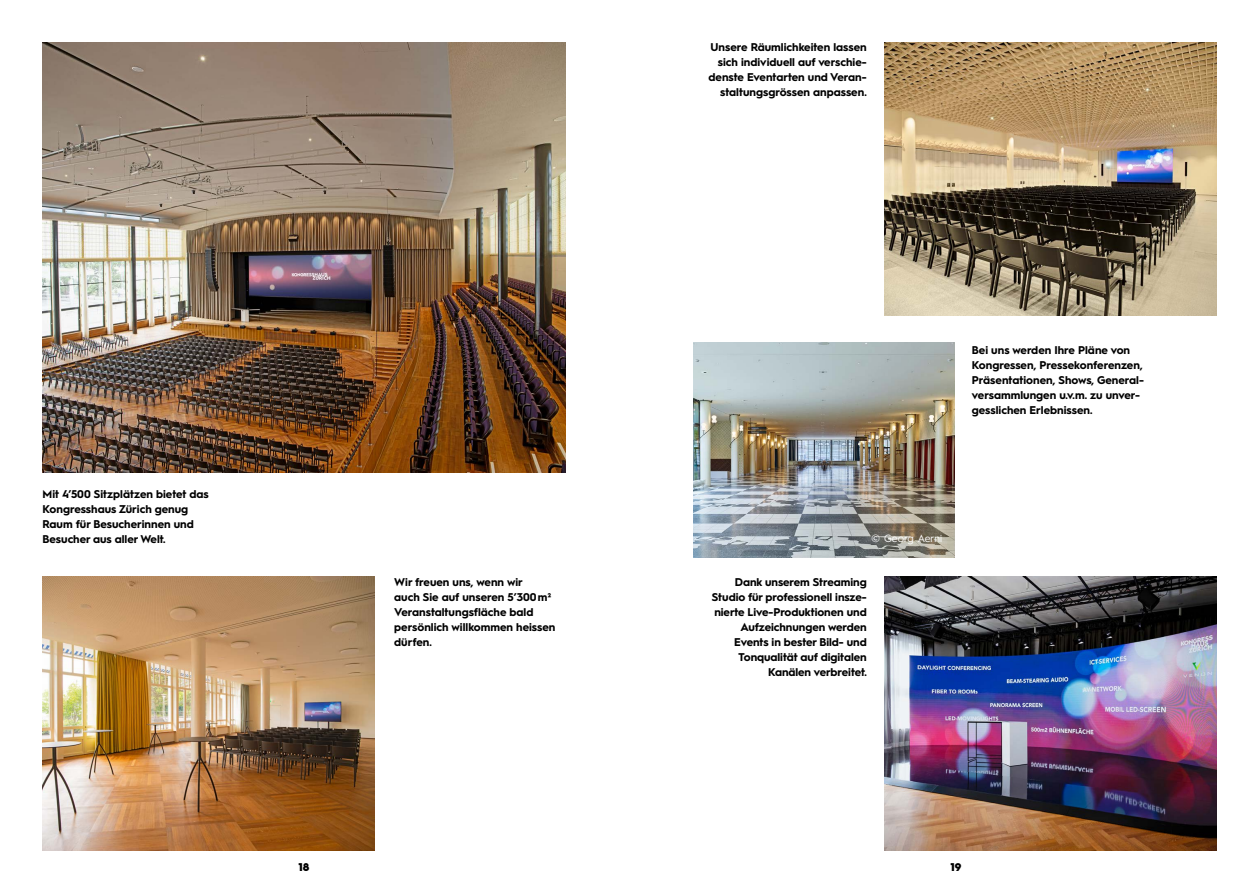
<style>
.page{position:relative;width:1259px;height:893px;background:#fff}
.page>*{position:absolute;margin:0;border:0;box-sizing:border-box;transform-origin:0 0}
.t1{font:700 11.25px/15px "Hurme Geometric Sans 1";color:#000}
.t2{font:900 11.25px "Hurme Geometric Sans 1";color:#000}
.t3{font:10.5px "Hurme Geometric Sans 1";letter-spacing:.005em;color:#fff}
</style>
<div class="page">
<img style="left:43px;top:43px;width:522px;height:430px">
<img style="left:884px;top:42px;width:332px;height:274px">
<img style="left:693px;top:342px;width:262px;height:215px">
<img style="left:884px;top:577px;width:332px;height:273px">
<img style="left:43px;top:577px;width:332px;height:273px">
<p class="t1" style="left:708px;top:39px;width:160px;text-align:right">Unsere Räumlichkeiten lassen sich individuell auf verschie&shy;denste Eventarten und Veran&shy;staltungsgrössen anpassen.</p>
<p class="t1" style="left:43px;top:486px;width:168px">Mit 4’500 Sitzplätzen bietet das<br>Kongresshaus Zürich genug<br>Raum für Besucherinnen und<br>Besucher aus aller Welt.</p>
<p class="t1" style="left:394px;top:573px;width:163px">Wir freuen uns, wenn wir<br>auch Sie auf unseren 5’300m²<br>Veranstaltungsfläche bald persönlich willkommen heissen dürfen.</p>
<p class="t1" style="left:972px;top:342px;width:174px">Bei uns werden Ihre Pläne von<br>Kongressen, Pressekonferenzen,<br>Präsentationen, Shows, General&shy;versammlungen u.v.m. zu unver&shy;gesslichen Erlebnissen.</p>
<p class="t3" style="left:871px;top:530px;width:72px">© Georg Aerni</p>
<p class="t1" style="left:712px;top:574px;width:156px;text-align:right">Dank unserem Streaming<br>Studio für professionell insze&shy;nierte Live-Produktionen und<br>Aufzeichnungen werden<br>Events in bester Bild- und<br>Tonqualität auf digitalen<br>Kanälen verbreitet.</p>
<p class="t2" style="left:299px;top:859px;width:12px">18</p>
<p class="t2" style="left:950px;top:859px;width:12px">19</p>
</div>
